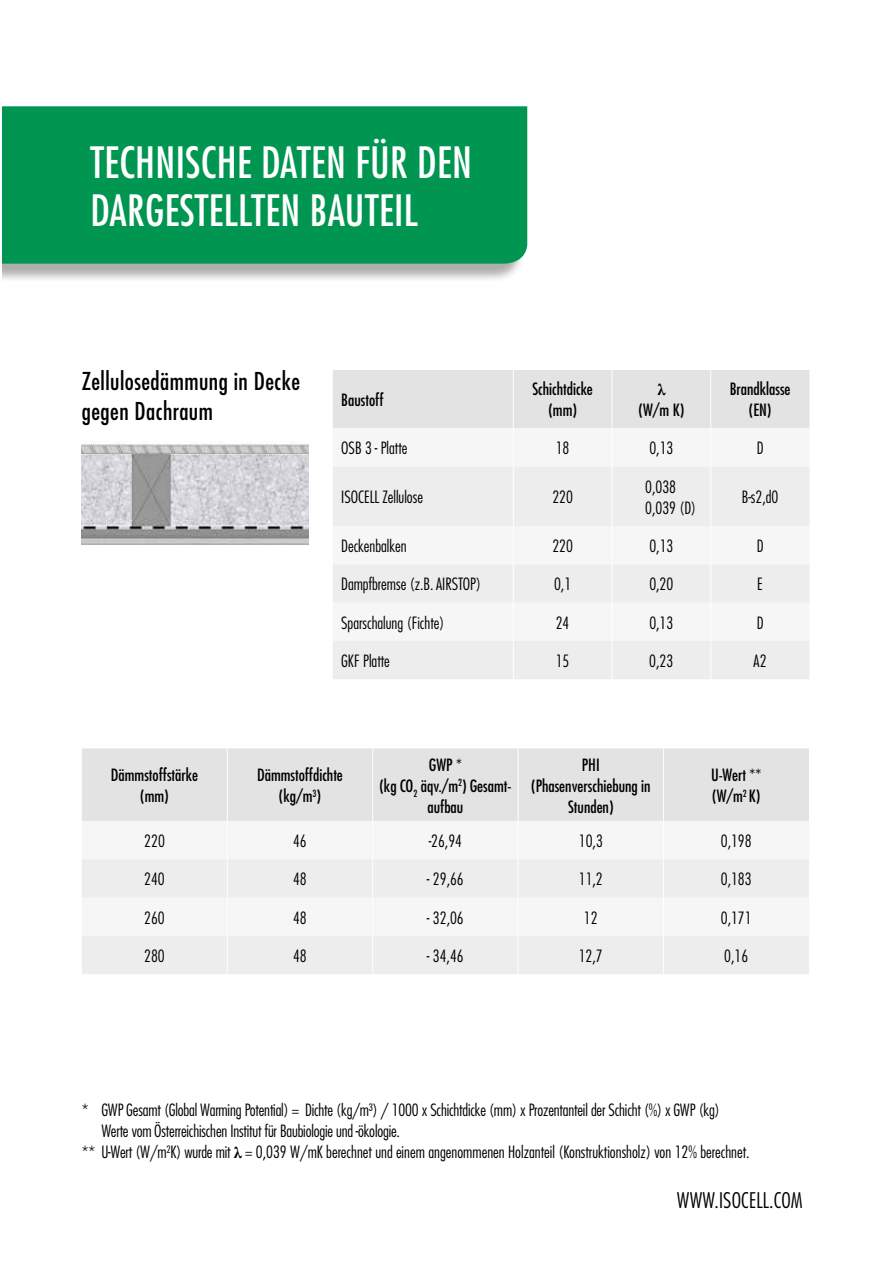
<style>
.page{position:relative;width:893px;height:1263px;background:#fff}
.page>*{position:absolute;margin:0;border:0;box-sizing:border-box;transform-origin:0 0}
.t1{font:500 condensed 42px/48px "Futura LT Pro";letter-spacing:.01em;color:#fff}
.t2{font:500 condensed 24px/30px "Futura LT Pro";letter-spacing:.02em;color:#000}
.t3{font:300 condensed 21px "Futura LT Pro";letter-spacing:.01em;color:#000}
.t4{font:700 18px "Garamond";color:#000}
.t5{font:300 condensed 16.5px/21px "Futura LT Pro";color:#000}
.t6{font:500 condensed 16.5px/21px "Futura LT Pro";color:#000;text-align:center}
.s1{font-family:"Garamond";font-weight:700;font-stretch:normal;font-size:18px}
.s2{color:#fff}
</style>
<div class="page">
<div style="left:0;top:109px;width:526px;height:174px;background:#000;opacity:.32"></div>
<div style="left:1px;top:106px;width:526px;height:158px;background:#009652"></div>
<hr style="left:0;top:90px;width:1px;height:221px;background:#fff">
<div style="left:82px;top:748px;width:727px;height:73px;background:#e3e3e3"></div>
<svg style="left:82px;top:859px;width:727px;height:115px;fill:#ededed"></svg>
<hr style="left:227px;top:748px;width:1px;height:73px;background:#fff">
<hr style="left:372px;top:748px;width:1px;height:73px;background:#fff">
<hr style="left:518px;top:748px;width:1px;height:73px;background:#fff">
<hr style="left:663px;top:748px;width:1px;height:73px;background:#fff">
<hr style="left:227px;top:859px;width:1px;height:39px;background:#fff">
<hr style="left:372px;top:859px;width:1px;height:39px;background:#fff">
<hr style="left:518px;top:859px;width:1px;height:39px;background:#fff">
<hr style="left:663px;top:859px;width:1px;height:39px;background:#fff">
<hr style="left:227px;top:898px;width:1px;height:38px;background:#fff">
<hr style="left:372px;top:898px;width:1px;height:38px;background:#fff">
<hr style="left:518px;top:898px;width:1px;height:38px;background:#fff">
<hr style="left:663px;top:898px;width:1px;height:38px;background:#fff">
<hr style="left:227px;top:936px;width:1px;height:38px;background:#fff">
<hr style="left:372px;top:936px;width:1px;height:38px;background:#fff">
<hr style="left:518px;top:936px;width:1px;height:38px;background:#fff">
<hr style="left:663px;top:936px;width:1px;height:38px;background:#fff">
<div style="left:333px;top:370px;width:476px;height:58px;background:#e3e3e3"></div>
<svg style="left:333px;top:466px;width:476px;height:1px"></svg>
<svg style="left:333px;top:467px;width:476px;height:212px;fill:#ededed"></svg>
<hr style="left:513px;top:370px;width:1px;height:58px;background:#fff">
<hr style="left:612px;top:370px;width:1px;height:58px;background:#fff">
<hr style="left:710px;top:370px;width:1px;height:58px;background:#fff">
<hr style="left:513px;top:428px;width:1px;height:39px;background:#fff">
<hr style="left:612px;top:428px;width:1px;height:39px;background:#fff">
<hr style="left:710px;top:428px;width:1px;height:39px;background:#fff">
<hr style="left:513px;top:467px;width:1px;height:59px;background:#fff">
<hr style="left:612px;top:467px;width:1px;height:59px;background:#fff">
<hr style="left:710px;top:467px;width:1px;height:59px;background:#fff">
<hr style="left:513px;top:526px;width:1px;height:38px;background:#fff">
<hr style="left:612px;top:526px;width:1px;height:38px;background:#fff">
<hr style="left:710px;top:526px;width:1px;height:38px;background:#fff">
<hr style="left:513px;top:564px;width:1px;height:39px;background:#fff">
<hr style="left:612px;top:564px;width:1px;height:39px;background:#fff">
<hr style="left:710px;top:564px;width:1px;height:39px;background:#fff">
<hr style="left:513px;top:603px;width:1px;height:38px;background:#fff">
<hr style="left:612px;top:603px;width:1px;height:38px;background:#fff">
<hr style="left:710px;top:603px;width:1px;height:38px;background:#fff">
<hr style="left:513px;top:641px;width:1px;height:38px;background:#fff">
<hr style="left:612px;top:641px;width:1px;height:38px;background:#fff">
<hr style="left:710px;top:641px;width:1px;height:38px;background:#fff">
<img style="left:82px;top:441px;width:226px;height:104px">
<h1 class="t1" style="left:90px;top:138px;width:383px">TECHNISCHE DATEN FÜR DEN<br>DARGESTELLTEN BAUTEIL</h1>
<h2 class="t2" style="left:82px;top:365px;width:220px">Zellulosedämmung in Decke gegen Dachraum</h2>
<p class="t6" style="left:341px;top:389px;width:44px">Baustoff</p>
<p class="t6" style="left:532px;top:378px;width:62px">Schichtdicke (mm)</p>
<p class="t4" style="left:657px;top:377px;width:9px">λ</p>
<p class="t6" style="left:639px;top:399px;width:47px">(W/m K)</p>
<p class="t6" style="left:730px;top:378px;width:62px">Brandklasse (EN)</p>
<p class="t5" style="left:341px;top:438px;width:68px">OSB 3 - Platte</p>
<p class="t5" style="left:556px;top:438px;width:15px">18</p>
<p class="t5" style="left:649px;top:438px;width:26px">0,13</p>
<p class="t5" style="left:757px;top:438px;width:8px">D</p>
<p class="t5" style="left:341px;top:486px;width:83px">ISOCELL Zellulose</p>
<p class="t5" style="left:552px;top:486px;width:22px">220</p>
<p class="t5" style="left:645px;top:476px;width:53px">0,038<br>0,039 (D)</p>
<p class="t5" style="left:742px;top:486px;width:38px">B-s2,d0</p>
<p class="t5" style="left:341px;top:535px;width:67px">Deckenbalken</p>
<p class="t5" style="left:552px;top:535px;width:22px">220</p>
<p class="t5" style="left:649px;top:535px;width:26px">0,13</p>
<p class="t5" style="left:757px;top:535px;width:8px">D</p>
<p class="t5" style="left:341px;top:574px;width:141px">Dampfbremse (z.B. AIRSTOP)</p>
<p class="t5" style="left:554px;top:574px;width:19px">0,1</p>
<p class="t5" style="left:649px;top:574px;width:26px">0,20</p>
<p class="t5" style="left:757px;top:574px;width:7px">E</p>
<p class="t5" style="left:341px;top:612px;width:105px">Sparschalung (Fichte)</p>
<p class="t5" style="left:556px;top:612px;width:15px">24</p>
<p class="t5" style="left:649px;top:612px;width:26px">0,13</p>
<p class="t5" style="left:757px;top:612px;width:8px">D</p>
<p class="t5" style="left:341px;top:650px;width:50px">GKF Platte</p>
<p class="t5" style="left:556px;top:650px;width:15px">15</p>
<p class="t5" style="left:649px;top:650px;width:26px">0,23</p>
<p class="t5" style="left:754px;top:650px;width:14px">A2</p>
<p class="t6" style="left:111px;top:764px;width:89px">Dämmstoffstärke (mm)</p>
<p class="t6" style="left:257px;top:764px;width:87px">Dämmstoffdichte (kg/m<sup>3</sup>)</p>
<p class="t6" style="left:379px;top:754px;width:133px">GWP *<br>(kg CO<sub>2</sub> äqv./m<sup>2</sup>) Gesamt&shy;aufbau</p>
<p class="t6" style="left:531px;top:754px;width:121px">PHI (Phasenverschiebung in<br>Stunden)</p>
<p class="t6" style="left:711px;top:764px;width:52px;text-align:left">U-Wert ** (W/m<sup>2</sup> K)</p>
<p class="t5" style="left:144px;top:830px;width:22px">220</p>
<p class="t5" style="left:293px;top:830px;width:15px">46</p>
<p class="t5" style="left:429px;top:830px;width:35px">-26,94</p>
<p class="t5" style="left:579px;top:830px;width:26px">10,3</p>
<p class="t5" style="left:721px;top:830px;width:32px">0,198</p>
<p class="t5" style="left:144px;top:869px;width:22px">240</p>
<p class="t5" style="left:293px;top:869px;width:15px">48</p>
<p class="t5" style="left:427px;top:869px;width:38px">- 29,66</p>
<p class="t5" style="left:579px;top:869px;width:26px">11,2</p>
<p class="t5" style="left:721px;top:869px;width:32px">0,183</p>
<p class="t5" style="left:144px;top:907px;width:22px">260</p>
<p class="t5" style="left:293px;top:907px;width:15px">48</p>
<p class="t5" style="left:427px;top:907px;width:38px">- 32,06</p>
<p class="t5" style="left:584px;top:907px;width:15px">12</p>
<p class="t5" style="left:721px;top:907px;width:32px">0,171</p>
<p class="t5" style="left:144px;top:945px;width:22px">280</p>
<p class="t5" style="left:293px;top:945px;width:15px">48</p>
<p class="t5" style="left:427px;top:945px;width:38px">- 34,46</p>
<p class="t5" style="left:579px;top:945px;width:26px">12,7</p>
<p class="t5" style="left:724px;top:945px;width:26px">0,16</p>
<p class="t5" style="left:82px;top:1099px;width:639px">* GWP Gesamt (Global Warming Potential) = Dichte (kg/m³) / 1000 x Schichtdicke (mm) x Prozentanteil der Schicht (%) x GWP (kg)</p>
<p class="t5" style="left:101px;top:1120px;width:300px">Werte vom Österreichischen Institut für Baubiologie und -ökologie.</p>
<p class="t5" style="left:82px;top:1141px;width:669px">** U-Wert (W/m²K) wurde mit <span class="s1">λ</span> = 0,039 W/mK berechnet und einem angenommenen Holzanteil (Konstruktionsholz) von 12% berechnet.</p>
<p class="t3" style="left:677px;top:1187px;width:134px">WWW.ISOCELL.COM<span class="s2">T</span></p>
</div>
